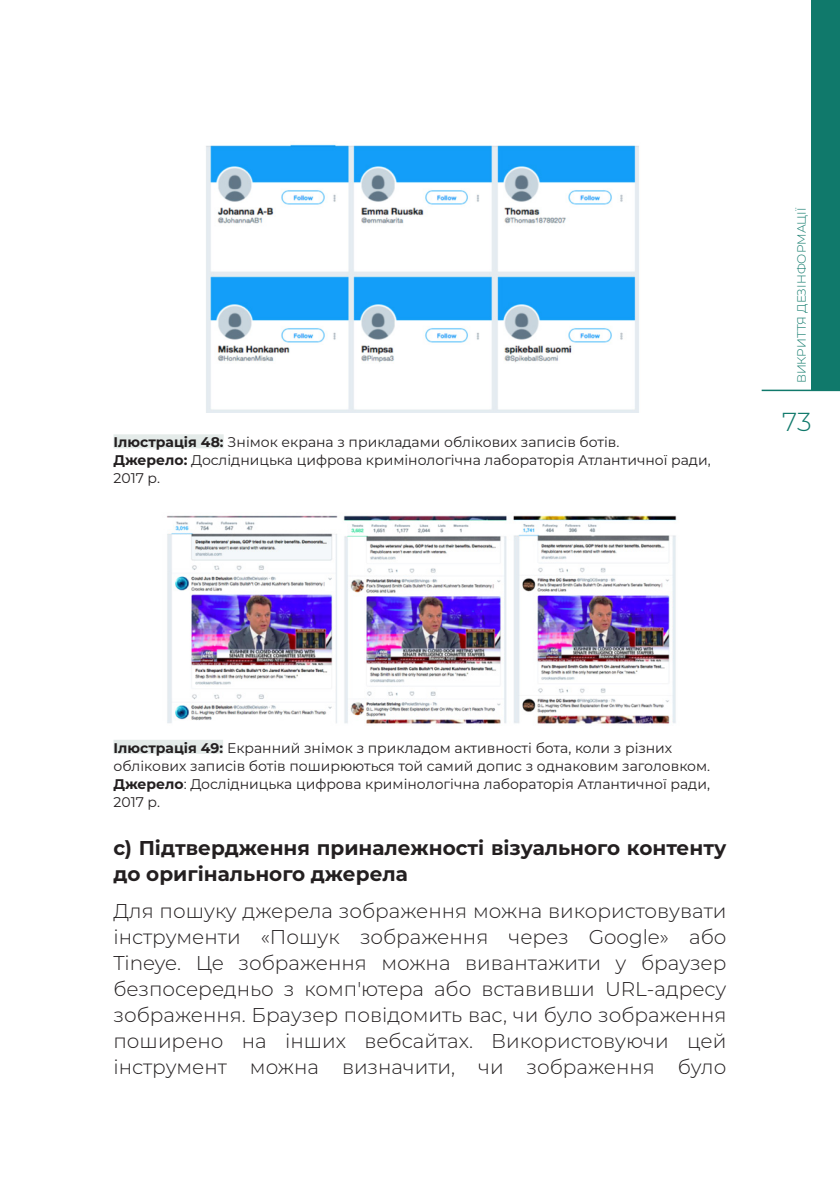
<style>
.page{position:relative;width:840px;height:1191px;background:#fff}
.page>*{position:absolute;margin:0;border:0;box-sizing:border-box;transform-origin:0 0}
.t1{font:300 26px "Montserrat";color:#10796b}
.t2{font:300 20px/26px "Montserrat";color:#231f20;text-align:justify}
.t3{font:700 20px/26px "Montserrat";color:#231f20}
.figure_title{font:14px/18px "Montserrat";color:#231f20}
.t4{font:300 12px "Montserrat";color:#10796b}
.s1{font-weight:700}
</style>
<div class="page">
<div style="left:811px;top:0;width:28px;height:391px;background:#10796b"></div>
<hr style="left:761px;top:389px;width:78px;height:2px;background:#10796b">
<div style="left:113px;top:434px;width:110px;height:14px;background:#e4ebe9"></div>
<div style="left:113px;top:740px;width:110px;height:14px;background:#e4ebe9"></div>
<img style="left:206px;top:144px;width:433px;height:269px">
<img style="left:167px;top:515px;width:510px;height:209px">
<p class="figure_title" style="left:113px;top:433px;width:598px"><span class="s1">Ілюстрація 48:</span> Знімок екрана з прикладами облікових записів ботів.<br><span class="s1">Джерело:</span> Дослідницька цифрова кримінологічна лабораторія Атлантичної ради,<br>2017 р.</p>
<p class="t4" style="left:793px;top:383px;width:177px;rotate:-90deg">Викриття дезінформації</p>
<h1 class="t1" style="left:781px;top:404px;width:31px">73</h1>
<p class="figure_title" style="left:113px;top:738px;width:597px"><span class="s1">Ілюстрація 49:</span> Екранний знімок з прикладом активності бота, коли з різних облікових записів ботів поширюються той самий допис з однаковим заголовком.<br><span class="s1">Джерело</span>: Дослідницька цифрова кримінологічна лабораторія Атлантичної ради, 2017 р.</p>
<p class="t3" style="left:113px;top:833px;width:614px">c) Підтвердження приналежності візуального контенту до оригінального джерела</p>
<p class="t2" style="left:113px;top:897px;width:614px">Для пошуку джерела зображення можна використовувати інструменти «Пошук зображення через Google» або Tineye. Це зображення можна вивантажити у браузер безпосередньо з комп'ютера або вставивши URL-адресу зображення. Браузер повідомить вас, чи було зображення поширено на інших вебсайтах. Використовуючи цей інструмент можна визначити, чи зображення було</p>
</div>
